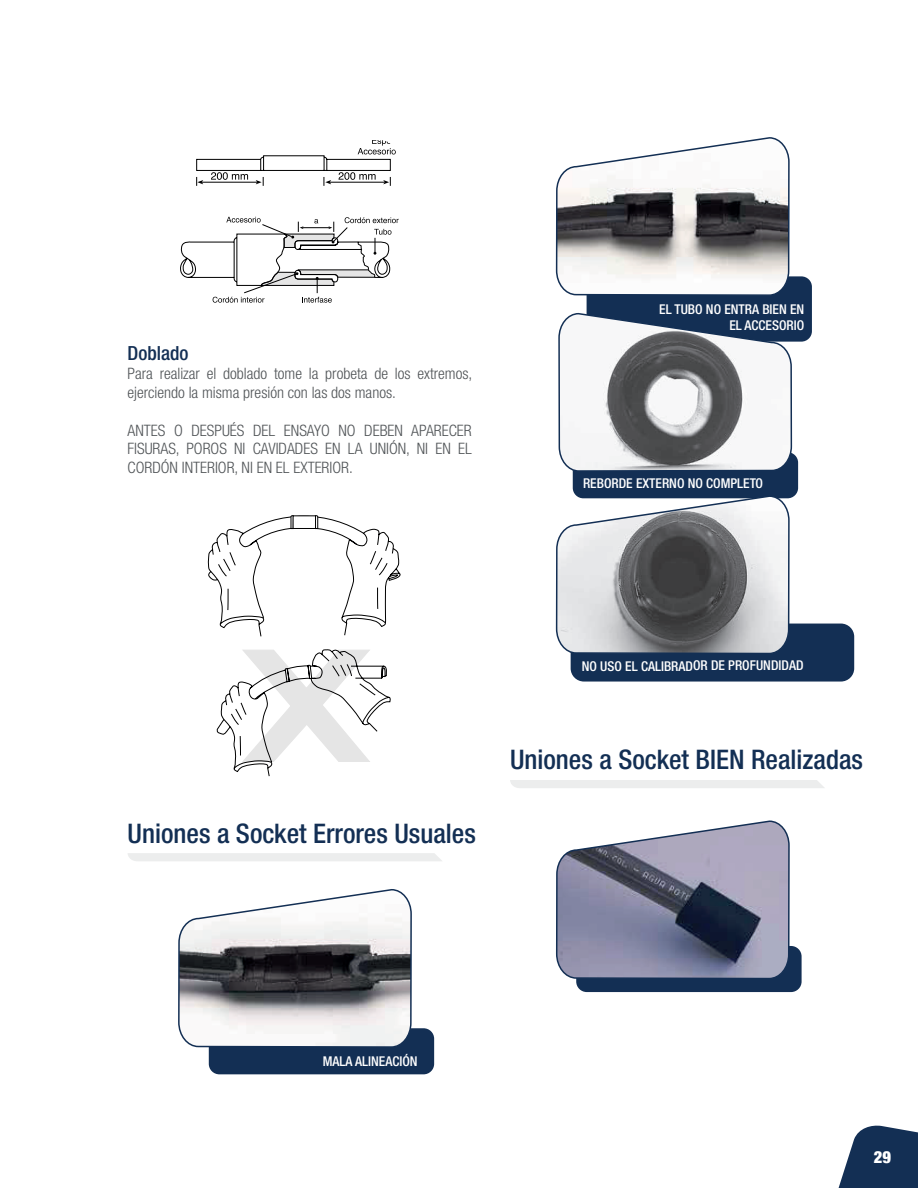
<style>
.page{position:relative;width:918px;height:1188px;background:#fff}
.page>*{position:absolute;margin:0;border:0;box-sizing:border-box;transform-origin:0 0}
.t1{font:500 condensed 27px "Helvetica Neue LT Std";color:#132f54}
.t2{font:500 condensed 19.5px "Helvetica Neue LT Std";color:#132f54}
.t3{font:900 condensed 16.5px "Helvetica Neue";color:#fff}
.t4{font:300 condensed 15.75px/18.9px "Helvetica Neue LT Std";color:#505457}
.t5{font:500 condensed 13.5px/16.2px "Helvetica Neue LT Std";color:#fff;text-align:right}
</style>
<div class="page">
<svg style="left:838px;top:1125px;width:80px;height:63px"></svg>
<div style="left:576px;top:946px;width:226px;height:46px;background:#132f54;border-radius:11px"></div>
<svg style="left:128px;top:853px;width:314px;height:8px"></svg>
<svg style="left:510px;top:780px;width:314px;height:8px"></svg>
<div style="left:209px;top:1028px;width:225px;height:46px;background:#132f54;border-radius:11px"></div>
<svg style="left:177px;top:140px;width:236px;height:908px"></svg>
<svg style="left:555px;top:623px;width:236px;height:357px"></svg>
<div style="left:587px;top:276px;width:225px;height:66px;background:#132f54;border-radius:11px"></div>
<div style="left:571px;top:624px;width:283px;height:58px;background:#132f54;border-radius:13px"></div>
<div style="left:573px;top:452px;width:225px;height:46px;background:#132f54;border-radius:11px"></div>
<svg style="left:555px;top:180px;width:235px;height:474px"></svg>
<svg style="left:558px;top:137px;width:235px;height:335px"></svg>
<p class="t2" style="left:128px;top:341px;width:63px">Doblado</p>
<p class="t4" style="left:128px;top:364px;width:346px">Para realizar el doblado tome la probeta de los extremos, ejerciendo la misma presión con las dos manos.</p>
<p class="t4" style="left:128px;top:420px;width:346px;text-align:justify">ANTES O DESPUÉS DEL ENSAYO NO DEBEN APARECER FISURAS, POROS NI CAVIDADES EN LA UNIÓN, NI EN EL CORDÓN INTERIOR, NI EN EL EXTERIOR.</p>
<p class="t5" style="left:659px;top:301px;width:147px">EL TUBO NO ENTRA BIEN EN<br>EL ACCESORIO</p>
<p class="t5" style="left:583px;top:475px;width:182px">REBORDE EXTERNO NO COMPLETO</p>
<h1 class="t1" style="left:128px;top:817px;width:350px">Uniones a Socket Errores Usuales</h1>
<p class="t5" style="left:582px;top:657px;width:223px">NO USO EL CALIBRADOR DE PROFUNDIDAD</p>
<h1 class="t1" style="left:510px;top:744px;width:355px">Uniones a Socket BIEN Realizadas</h1>
<p class="t5" style="left:323px;top:1052px;width:97px">MALA ALINEACIÓN</p>
<p class="t3" style="left:874px;top:1147px;width:19px">29</p>
</div>
